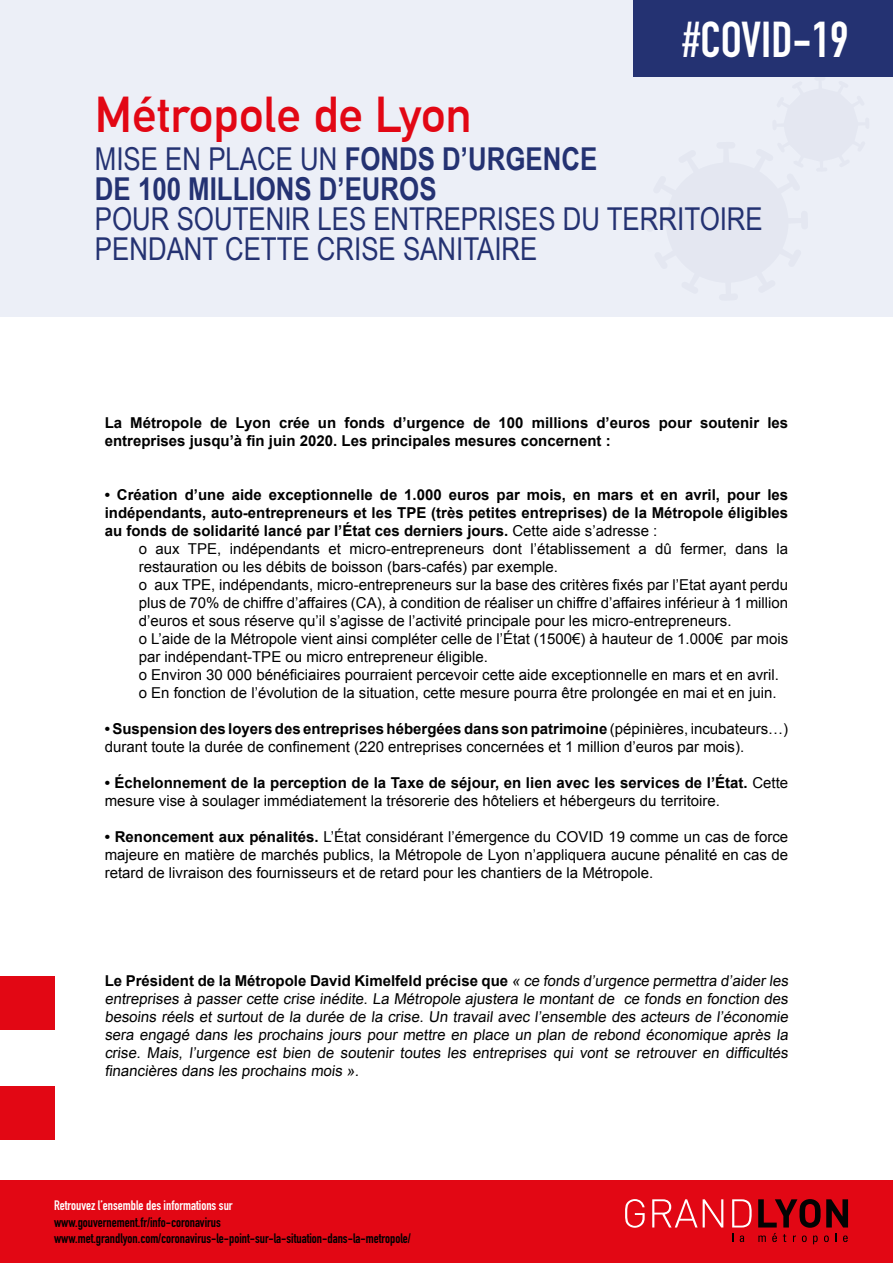
<style>
.page{position:relative;width:893px;height:1263px;background:#fff}
.page>*{position:absolute;margin:0;border:0;box-sizing:border-box;transform-origin:0 0}
.t1{font:700 49.65px "DIN Condensed";color:#fff}
.t2{font:700 49.2px "DIN Alternate";color:#e20714}
.t3{font:31.5px/30px "Arial Narrow";color:#243272}
.t4{font:700 31.5px/30px "Arial Narrow";color:#243272}
.t5{font:15px/18px "Arial";color:#000}
.t6{font:700 15px/18px "Arial";color:#000}
.t7{font:700 13.5px/16.2px "DIN Condensed";color:#000}
.t8{font:700 13.5px "DIN Condensed";color:#fff}
.s1{font-weight:400}
.s2{font-weight:700}
</style>
<div class="page">
<div style="left:0;top:1180px;width:893px;height:83px;background:#e20714"></div>
<div style="left:0;top:0;width:893px;height:317px;background:#eceff7"></div>
<div style="left:634px;top:0;width:259px;height:77px;background:#243272"></div>
<svg style="left:625px;top:1199px;width:20px;height:29px"></svg>
<svg style="left:652px;top:1199px;width:71px;height:28px"></svg>
<svg style="left:732px;top:1199px;width:20px;height:28px"></svg>
<svg style="left:740px;top:1235px;width:4px;height:7px"></svg>
<svg style="left:758px;top:1199px;width:90px;height:45px"></svg>
<div style="left:0;top:1086px;width:54px;height:54px;background:#e20714"></div>
<div style="left:0;top:976px;width:54px;height:53px;background:#e20714"></div>
<h1 class="t1" style="left:682px;top:6px;width:168px">#COVID-19</h1>
<h2 class="t2" style="left:95px;top:78px;width:379px">Métropole de Lyon</h2>
<h3 class="t4" style="left:95px;top:142px;width:504px"><span class="s1">MISE EN PLACE UN</span> FONDS D’URGENCE<br>DE 100 MILLIONS D’EUROS</h3>
<h3 class="t3" style="left:95px;top:203px;width:669px">POUR SOUTENIR LES ENTREPRISES DU TERRITOIRE<br>PENDANT CETTE CRISE SANITAIRE</h3>
<p class="t6" style="left:105px;top:414px;width:685px">La Métropole de Lyon crée un fonds d’urgence de 100 millions d’euros pour soutenir les entreprises jusqu’à fin juin 2020. Les principales mesures concernent :</p>
<p class="t6" style="left:105px;top:486px;width:685px;text-align:justify">• Création d’une aide exceptionnelle de 1.000 euros par mois, en mars et en avril, pour les indépendants, auto-entrepreneurs et les TPE (très petites entreprises) de la Métropole éligibles au fonds de solidarité lancé par l’État ces derniers jours. <span class="s1">Cette aide s’adresse :</span></p>
<p class="t5" style="left:139px;top:540px;width:651px">o aux TPE, indépendants et micro-entrepreneurs dont l’établissement a dû fermer, dans la restauration ou les débits de boisson (bars-cafés) par exemple.<br>o aux TPE, indépendants, micro-entrepreneurs sur la base des critères fixés par l’Etat ayant perdu plus de 70% de chiffre d’affaires (CA), à condition de réaliser un chiffre d’affaires inférieur à 1 million d’euros et sous réserve qu’il s’agisse de l’activité principale pour les micro-entrepreneurs.<br>o L’aide de la Métropole vient ainsi compléter celle de l’État (1500€) à hauteur de 1.000€ par mois par indépendant-TPE ou micro entrepreneur éligible.<br>o Environ 30 000 bénéficiaires pourraient percevoir cette aide exceptionnelle en mars et en avril. o En fonction de l’évolution de la situation, cette mesure pourra être prolongée en mai et en juin.</p>
<p class="t5" style="left:105px;top:720px;width:685px"><span class="s2">• Suspension des loyers des entreprises hébergées dans son patrimoine</span> (pépinières, incubateurs…) durant toute la durée de confinement (220 entreprises concernées et 1 million d’euros par mois).</p>
<p class="t5" style="left:105px;top:774px;width:685px"><span class="s2">• Échelonnement de la perception de la Taxe de séjour, en lien avec les services de l’État.</span> Cette mesure vise à soulager immédiatement la trésorerie des hôteliers et hébergeurs du territoire.</p>
<p class="t5" style="left:105px;top:828px;width:685px;text-align:justify"><span class="s2">• Renoncement aux pénalités.</span> L’État considérant l’émergence du COVID 19 comme un cas de force majeure en matière de marchés publics, la Métropole de Lyon n’appliquera aucune pénalité en cas de retard de livraison des fournisseurs et de retard pour les chantiers de la Métropole.</p>
<p class="t5" style="left:105px;top:972px;width:687px;text-align:justify"><span class="s2">Le Président de la Métropole David Kimelfeld précise que</span> « ce fonds d’urgence permettra d’aider les entreprises à passer cette crise inédite. La Métropole aj ustera le montant de ce fonds en fonction des besoins réels et surtout de la durée de la crise. Un travail avec l’ensemble des acteurs de l’économie sera engagé dans les prochains jours pour mettre en place un plan de rebond économique après la crise. Mais, l’urgence est bien de soutenir toutes les entreprises qui vont se retrouver en difficultés financières dans les prochains mois ».</p>
<p class="t8" style="left:54px;top:1196px;width:180px">Retrouvez l’ensemble des informations sur</p>
<p class="t7" style="left:54px;top:1213px;width:358px">www.gouvernement.fr/info-coronavirus www.met.grandlyon.com/coronavirus-le-point-sur-la-situation-dans-la-metropole/</p>
</div>
